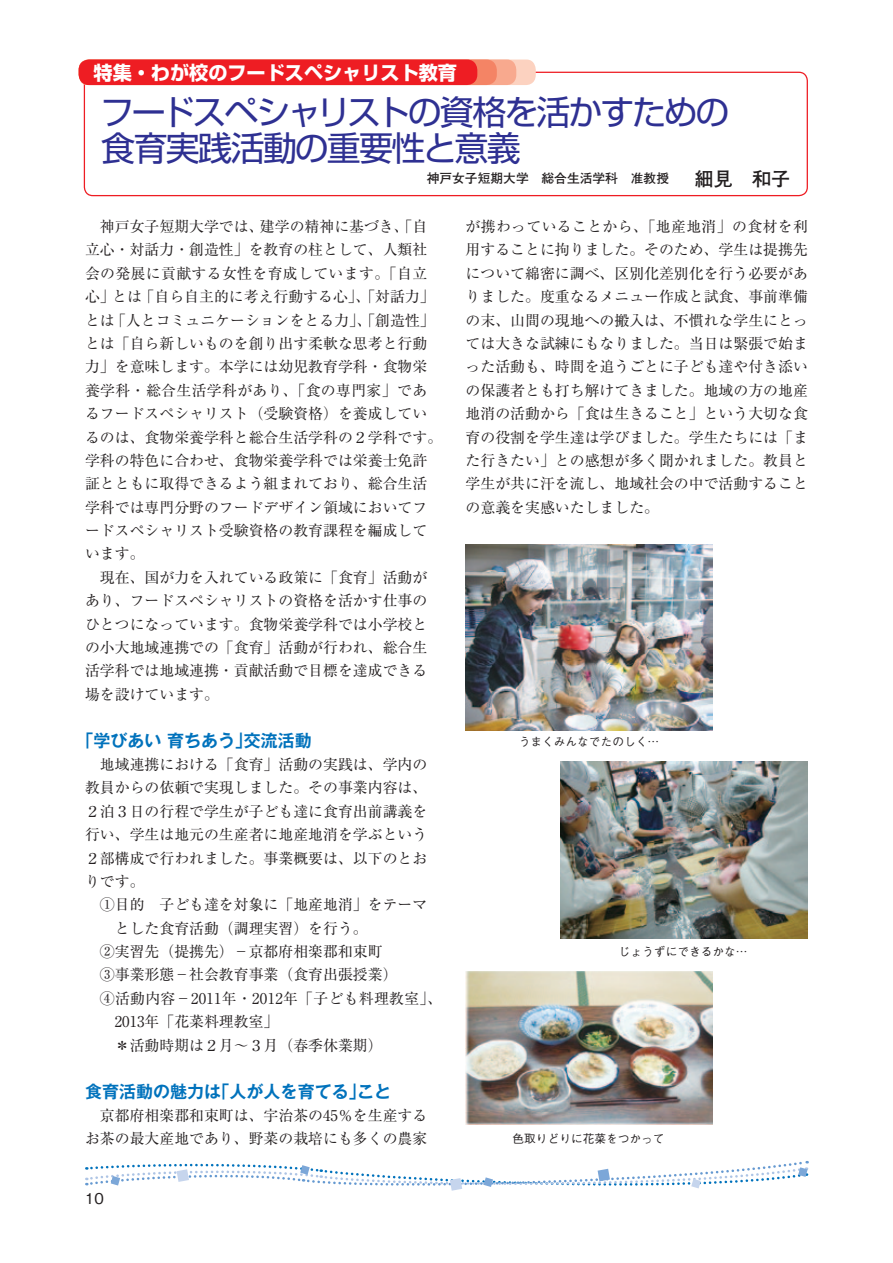
<style>
.page{position:relative;width:893px;height:1263px;background:#fff}
.page>*{position:absolute;margin:0;border:0;box-sizing:border-box;transform-origin:0 0}
.t1{font:34.05px/36.2px "Shin Go Pro";letter-spacing:-.065em;color:#2e3092}
.t2{font:700 19.2px "Shin Go Pro";color:#fff}
.t3{font:700 16.95px "Gothic MB101 Pro De";color:#0072bc}
.t4{font:14.85px/23.4px "Ryumin Pro";color:#231f20;text-align:justify}
.t5{font:14.85px "Ryumin Pro";letter-spacing:.02em;color:#231f20}
.t6{font:500 14.85px "Gothic BBB Pro";color:#231f20}
.t7{font:700 12.75px "Futo Go B101 Pro";color:#231f20}
.t8{font:500 11.7px "Gothic BBB Pro";color:#231f20}
.s1{font-size:19.2px}
</style>
<div class="page">
<div style="left:84px;top:72px;width:724px;height:124px;border:1px solid #ee1d23;border-radius:9px"></div>
<div style="left:79px;top:60px;width:457px;height:25px;background:#fcd2c0;border-radius:10px"></div>
<div style="left:79px;top:60px;width:437px;height:25px;background:#f8a98e;border-radius:10px"></div>
<div style="left:79px;top:60px;width:418px;height:25px;background:#f48465;border-radius:10px"></div>
<div style="left:79px;top:60px;width:398px;height:25px;background:#ee1d23;border-radius:10px"></div>
<img style="left:466px;top:544px;width:246px;height:186px">
<img style="left:561px;top:762px;width:246px;height:177px">
<img style="left:466px;top:971px;width:246px;height:153px">
<svg style="left:86px;top:1161px;width:722px;height:30px"></svg>
<p class="t2" style="left:94px;top:57px;width:365px">特集・わが校のフードスペシャリスト教育</p>
<h1 class="t1" style="left:100px;top:90px;width:631px">フードスペシャリストの資格を活かすための食育実践活動の重要性と意義</h1>
<p class="t7" style="left:427px;top:168px;width:365px">神戸女子短期大学　総合生活学科　准教授　　<span class="s1">細見　和子</span></p>
<p class="t4" style="left:85px;top:214px;width:359px;text-align:left;text-indent:15px">神戸女子短期大学では、建学の精神に基づき、「自立心・対話力・創造性」を教育の柱として、人類社会の発展に貢献する女性を育成しています。「自立心」とは「自ら自主的に考え行動する心」、「対話力」とは「人とコミュニケーションをとる力」、「創造性」とは「自ら新しいものを創り出す柔軟な思考と行動力」を意味します。本学には幼児教育学科・食物栄養学科・総合生活学科があり、「食の専門家」であるフードスペシャリスト（受験資格）を養成しているのは、食物栄養学科と総合生活学科の２学科です。学科の特色に合わせ、食物栄養学科では栄養士免許証とともに取得できるよう組まれており、総合生活学科では専門分野のフードデザイン領域においてフードスペシャリスト受験資格の教育課程を編成しています。</p>
<p class="t4" style="left:85px;top:565px;width:344px;text-indent:15px">現在、国が力を入れている政策に「食育」活動があり、フードスペシャリストの資格を活かす仕事のひとつになっています。食物栄養学科では小学校との小大地域連携での「食育」活動が行われ、総合生活学科では地域連携・貢献活動で目標を達成できる場を設けています。</p>
<p class="t3" style="left:77px;top:727px;width:237px">「学びあい育ちあう」交流活動</p>
<p class="t4" style="left:85px;top:752px;width:344px;text-indent:15px">地域連携における「食育」活動の実践は、学内の教員からの依頼で実現しました。その事業内容は、２泊３日の行程で学生が子ども達に食育出前講義を行い、学生は地元の生産者に地産地消を学ぶという２部構成で行われました。事業概要は、以下のとおりです。</p>
<p class="t4" style="left:100px;top:892px;width:329px">①目的　子ども達を対象に「地産地消」をテーマ</p>
<p class="t4" style="left:85px;top:915px;width:284px">　　とした食育活動（調理実習）を行う。</p>
<p class="t4" style="left:100px;top:939px;width:284px">②実習先（提携先）－京都府相楽郡和束町</p>
<p class="t4" style="left:100px;top:962px;width:299px">③事業形態－社会教育事業（食育出張授業）</p>
<p class="t5" style="left:100px;top:987px;width:344px">④活動内容－2011年・2012年「子ども料理教室」、</p>
<p class="t4" style="left:85px;top:1009px;width:195px">　　2013年「花菜料理教室」</p>
<p class="t4" style="left:100px;top:1032px;width:284px">　＊活動時期は２月～３月（春季休業期）</p>
<p class="t3" style="left:85px;top:1078px;width:308px">食育活動の魅力は「人が人を育てる」こと</p>
<p class="t4" style="left:85px;top:1102px;width:344px;text-align:right">京都府相楽郡和束町は、宇治茶の45％を生産するお茶の最大産地であり、野菜の栽培にも多くの農家</p>
<p class="t6" style="left:85px;top:1186px;width:20px">10</p>
<p class="t4" style="left:466px;top:214px;width:344px">が携わっていることから、「地産地消」の食材を利用することに拘りました。そのため、学生は提携先について綿密に調べ、区別化差別化を行う必要がありました。度重なるメニュー作成と試食、事前準備の末、山間の現地への搬入は、不慣れな学生にとっては大きな試練にもなりました。当日は緊張で始まった活動も、時間を追うごとに子ども達や付き添いの保護者とも打ち解けてきました。地域の方の地産地消の活動から「食は生きること」という大切な食育の役割を学生達は学びました。学生たちには「また行きたい」との感想が多く聞かれました。教員と学生が共に汗を流し、地域社会の中で活動することの意義を実感いたしました。</p>
<p class="t8" style="left:519px;top:732px;width:142px">うまくみんなでたのしく…</p>
<p class="t8" style="left:619px;top:943px;width:130px">じょうずにできるかな…</p>
<p class="t8" style="left:513px;top:1129px;width:154px">色取りどりに花菜をつかって</p>
</div>
